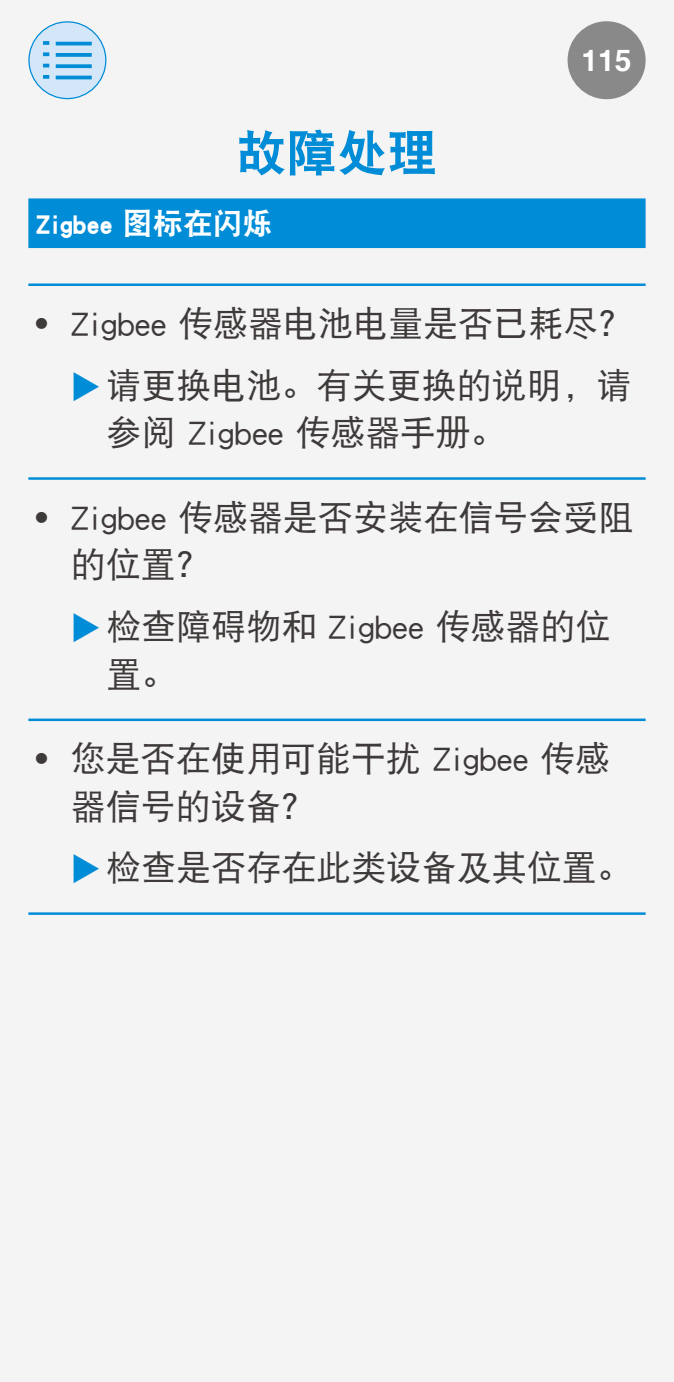
<style>
.page{position:relative;width:674px;height:1382px;background:#fff}
.page>*{position:absolute;margin:0;border:0;box-sizing:border-box;transform-origin:0 0}
.t1{font:50px "DF Hei GB W9";color:#008cd6}
.t2{font:35px/47.5px "DF Hei GB W5";color:#3e3a39}
.t3{font:30px "DF Hei GB W9";color:#fff}
.t4{font:700 30px "Helvetica LT Com";color:#fff}
.s1{font-family:"Helvetica LT Com"}
</style>
<div class="page">
<div style="left:0;top:0;width:673px;height:1382px;background:#f4f4f4"></div>
<div style="left:567px;top:21px;width:78px;height:78px;background:#898989;border-radius:50%"></div>
<div style="left:29px;top:22px;width:77px;height:77px;background:#d3e7f8;border-radius:50%"></div>
<div style="left:28px;top:21px;width:78px;height:78px;border:1px solid #008cd6;border-radius:50%"></div>
<hr style="left:56px;top:42px;width:36px;height:3px;background:#008cd6">
<svg style="left:43px;top:41px;width:6px;height:4px"></svg>
<svg style="left:56px;top:53px;width:36px;height:4px"></svg>
<svg style="left:43px;top:52px;width:6px;height:4px"></svg>
<svg style="left:56px;top:64px;width:36px;height:4px"></svg>
<svg style="left:43px;top:64px;width:6px;height:3px"></svg>
<hr style="left:56px;top:76px;width:36px;height:3px;background:#008cd6">
<svg style="left:43px;top:75px;width:6px;height:4px"></svg>
<div style="left:28px;top:198px;width:617px;height:50px;background:#008cd6"></div>
<hr style="left:28px;top:283px;width:617px;height:3px;background:#008cd6">
<hr style="left:28px;top:477px;width:617px;height:3px;background:#008cd6">
<hr style="left:28px;top:719px;width:617px;height:2px;background:#008cd6">
<hr style="left:28px;top:912px;width:617px;height:3px;background:#008cd6">
<h1 class="t1" style="left:237px;top:126px;width:201px">故障处理</h1>
<p class="t3" style="left:35px;top:207px;width:239px">Zigbee 图标在闪烁</p>
<p class="t4" style="left:581px;top:42px;width:52px">115</p>
<p class="t2" style="left:35px;top:292px;width:599px;line-height:61.8px;text-align:right"><span class="s1">•</span> Zigbee 传感器电池电量是否已耗尽？请更换电池。有关更换的说明，请</p>
<p class="t2" style="left:106px;top:408px;width:400px">参阅 Zigbee 传感器手册。</p>
<p class="t2" style="left:71px;top:493px;width:564px;text-indent:-35px"><span class="s1">•</span> Zigbee 传感器是否安装在信号会受阻的位置？</p>
<p class="t2" style="left:106px;top:602px;width:505px">检查障碍物和 Zigbee 传感器的位置。</p>
<p class="t2" style="left:71px;top:734px;width:540px;text-indent:-35px"><span class="s1">•</span> 您是否在使用可能干扰 Zigbee 传感器信号的设备？</p>
<p class="t2" style="left:106px;top:843px;width:526px">检查是否存在此类设备及其位置。</p>
</div>
